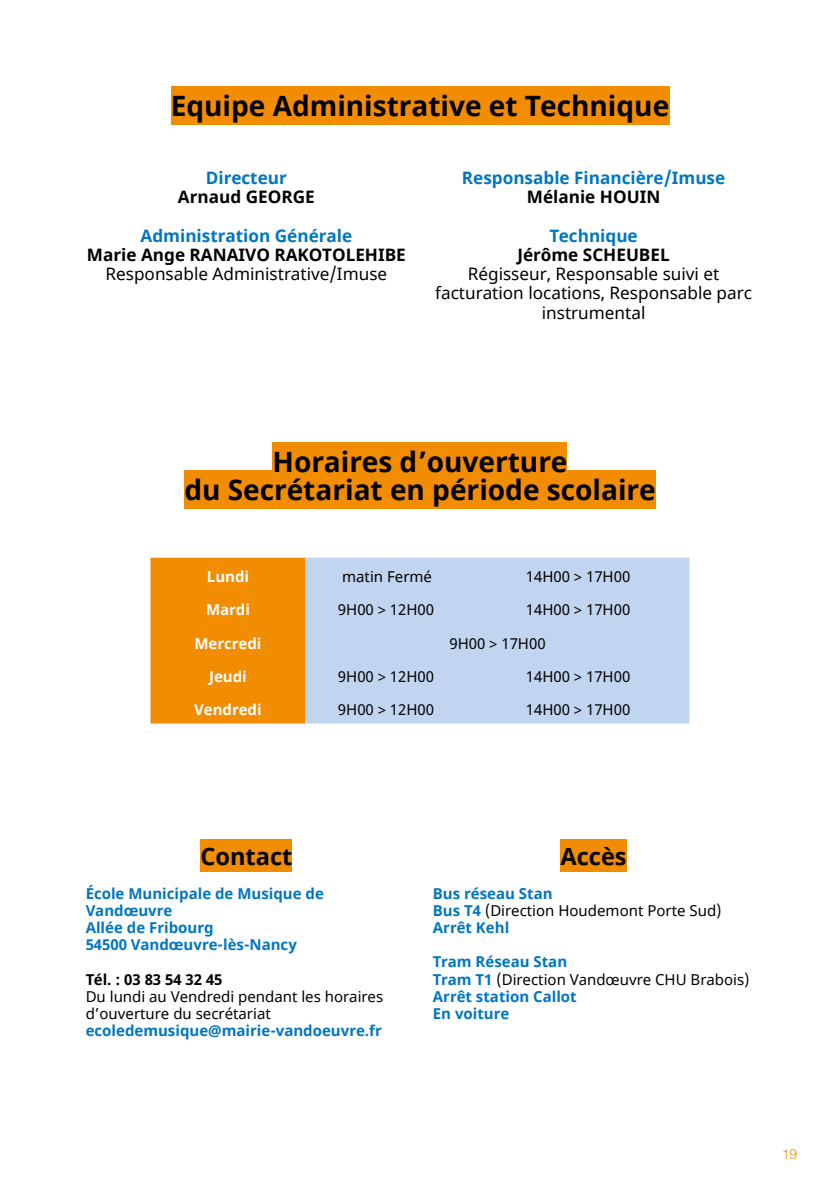
<style>
.page{position:relative;width:840px;height:1191px;background:#fff}
.page>*{position:absolute;margin:0;border:0;box-sizing:border-box;transform-origin:0 0}
.t1{font:700 28px/28px "Noto Sans";color:#000;text-align:center}
.t2{font:700 23.6px "Noto Sans";color:#000}
.t3{font:17.2px/19.2px "Noto Sans";color:#000;text-align:center}
.t4{font:700 17.2px "Noto Sans";color:#0076c0}
.t5{font:700 17.2px "Noto Sans";color:#000}
.t6{font:15px/17.2px "Noto Sans";color:#000}
.t7{font:700 15px/17.2px "Noto Sans";color:#0076c0}
.t8{font:700 15px "Noto Sans";color:#fff}
.t9{font:700 15px "Noto Sans";color:#000}
.t10{font:300 14px "Helvetica LT Std";color:#f28c00}
.s1{font-weight:700;color:#0076c0}
.s2{font-weight:400;color:#000}
</style>
<div class="page">
<div style="left:200px;top:839px;width:92px;height:32px;background:#f28c00"></div>
<div style="left:560px;top:839px;width:66px;height:32px;background:#f28c00"></div>
<div style="left:150px;top:557px;width:155px;height:166px;background:#f28c00"></div>
<div style="left:305px;top:557px;width:384px;height:166px;background:#c1d5f0"></div>
<div style="left:171px;top:86px;width:498px;height:38px;background:#f28c00"></div>
<div style="left:272px;top:442px;width:295px;height:38px;background:#f28c00"></div>
<div style="left:184px;top:470px;width:471px;height:38px;background:#f28c00"></div>
<h1 class="t1" style="left:171px;top:92px;width:499px">Equipe Administrative et Technique</h1>
<p class="t4" style="left:206px;top:165px;width:83px">Directeur</p>
<p class="t5" style="left:178px;top:185px;width:138px">Arnaud GEORGE</p>
<p class="t4" style="left:140px;top:223px;width:213px">Administration Générale</p>
<p class="t5" style="left:87px;top:242px;width:320px">Marie Ange RANAIVO RAKOTOLEHIBE</p>
<p class="t3" style="left:105px;top:265px;width:283px">Responsable Administrative/Imuse</p>
<p class="t4" style="left:461px;top:165px;width:265px">Responsable Financière/Imuse</p>
<p class="t5" style="left:526px;top:185px;width:135px">Mélanie HOUIN</p>
<p class="t4" style="left:549px;top:223px;width:90px">Technique</p>
<p class="t5" style="left:517px;top:242px;width:154px">Jérôme SCHEUBEL</p>
<p class="t3" style="left:435px;top:265px;width:318px">Régisseur, Responsable suivi et facturation locations, Responsable parc instrumental</p>
<h1 class="t1" style="left:184px;top:449px;width:472px">Horaires d’ouverture<br>du Secrétariat en période scolaire</h1>
<p class="t8" style="left:207px;top:566px;width:44px">Lundi</p>
<p class="t6" style="left:342px;top:569px;width:91px">matin Fermé</p>
<p class="t6" style="left:525px;top:569px;width:106px">14H00 &gt; 17H00</p>
<p class="t8" style="left:206px;top:599px;width:45px">Mardi</p>
<p class="t6" style="left:338px;top:602px;width:98px">9H00 &gt; 12H00</p>
<p class="t6" style="left:525px;top:602px;width:106px">14H00 &gt; 17H00</p>
<p class="t8" style="left:194px;top:632px;width:68px">Mercredi</p>
<p class="t6" style="left:449px;top:635px;width:98px">9H00 &gt; 17H00</p>
<p class="t8" style="left:209px;top:666px;width:39px">Jeudi</p>
<p class="t6" style="left:338px;top:668px;width:98px">9H00 &gt; 12H00</p>
<p class="t6" style="left:525px;top:668px;width:106px">14H00 &gt; 17H00</p>
<p class="t8" style="left:194px;top:699px;width:69px">Vendredi</p>
<p class="t6" style="left:338px;top:701px;width:98px">9H00 &gt; 12H00</p>
<p class="t6" style="left:525px;top:701px;width:106px">14H00 &gt; 17H00</p>
<h2 class="t2" style="left:200px;top:839px;width:93px">Contact</h2>
<p class="t7" style="left:86px;top:885px;width:240px">École Municipale de Musique de<br>Vandœuvre<br>Allée de Fribourg<br>54500 Vandœuvre-lès-Nancy</p>
<p class="t9" style="left:86px;top:968px;width:138px">Tél. : 03 83 54 32 45</p>
<p class="t6" style="left:86px;top:988px;width:299px">Du lundi au Vendredi pendant les horaires d’ouverture du secrétariat</p>
<p class="t7" style="left:86px;top:1022px;width:297px">ecoledemusique@mairie-vandoeuvre.fr</p>
<h2 class="t2" style="left:560px;top:839px;width:68px">Accès</h2>
<p class="t6" style="left:432px;top:885px;width:290px"><span class="s1">Bus réseau Stan<br>Bus T4</span> (Direction Houdemont Porte Sud)<br><span class="s1">Arrêt Kehl</span></p>
<p class="t7" style="left:432px;top:953px;width:318px">Tram Réseau Stan<br>Tram T1 <span class="s2">(Direction Vandœuvre CHU Brabois)<br></span>Arrêt station Callot<br>En voiture</p>
<p class="t10" style="left:781px;top:1144px;width:17px">19</p>
</div>
